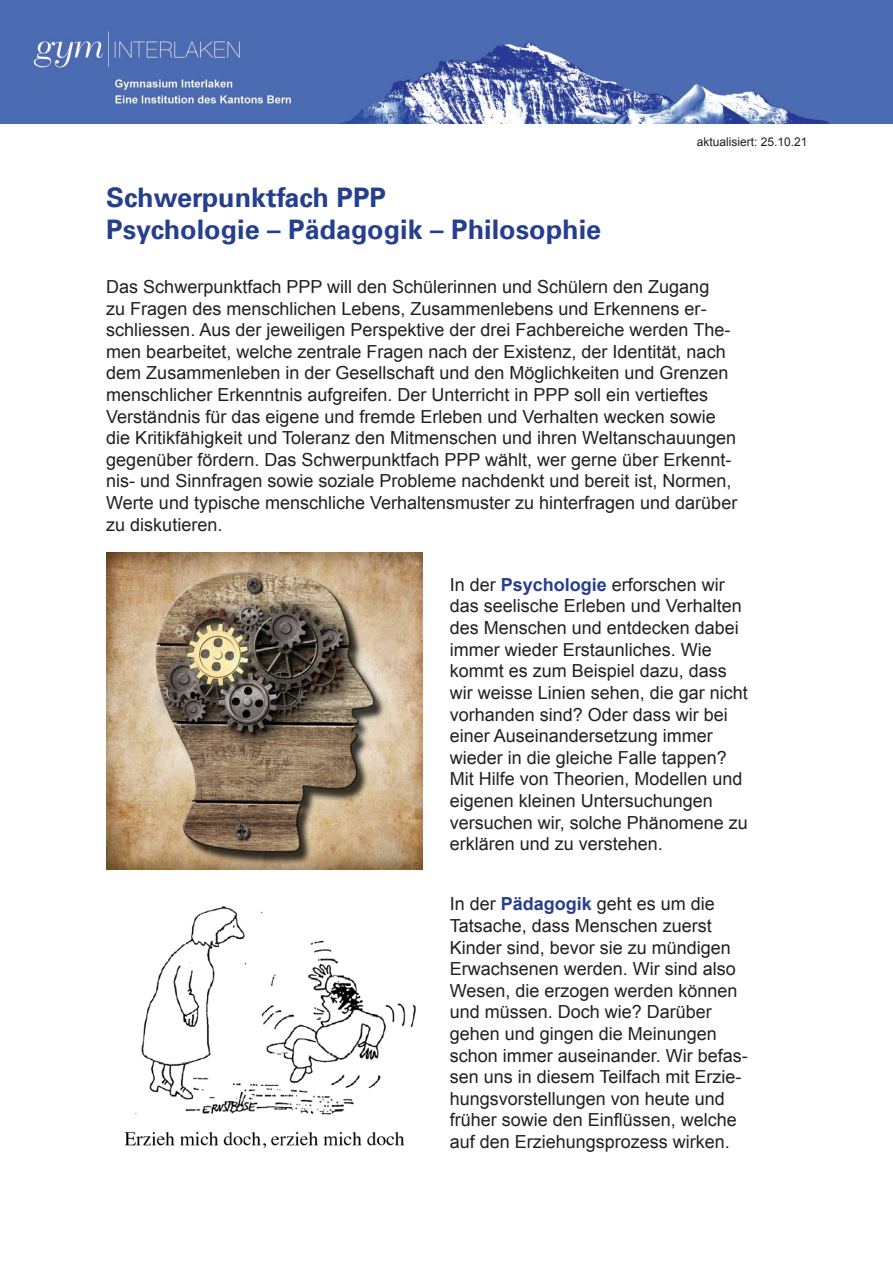
<style>
.page{position:relative;width:893px;height:1263px;background:#fff}
.page>*{position:absolute;margin:0;border:0;box-sizing:border-box;transform-origin:0 0}
.t1{font:700 27px/32.4px "Univers LT";color:#253f8e}
.t2{font:18px/21.6px "Arial";color:#231f20}
.t3{font:12px "Arial";color:#231f20}
.s1{font-weight:700;color:#253f8e}
</style>
<div class="page">
<img style="left:0;top:0;width:893px;height:123px">
<img style="left:106px;top:552px;width:317px;height:317px">
<img style="left:124px;top:906px;width:292px;height:242px">
<p class="t3" style="left:697px;top:134px;width:112px">aktualisiert: 25.10.21</p>
<h1 class="t1" style="left:106px;top:181px;width:496px">Schwerpunktfach PPP<br>Psychologie – Pädagogik – Philosophie</h1>
<p class="t2" style="left:106px;top:276px;width:632px">Das Schwerpunktfach PPP will den Schülerinnen und Schülern den Zugang<br>zu Fragen des menschlichen Lebens, Zusammenlebens und Erkennens er&shy;schliessen. Aus der jeweiligen Perspektive der drei Fachbereiche werden The&shy;men bearbeitet, welche zentrale Fragen nach der Existenz, der Identität, nach dem Zusammenleben in der Gesellschaft und den Möglichkeiten und Grenzen menschlicher Erkenntnis aufgreifen. Der Unterricht in PPP soll ein vertieftes Verständnis für das eigene und fremde Erleben und Verhalten wecken sowie die Kritikfähigkeit und Toleranz den Mitmenschen und ihren Weltanschauungen gegenüber fördern. Das Schwerpunktfach PPP wählt, wer gerne über Erkennt&shy;nis- und Sinnfragen sowie soziale Probleme nachdenkt und bereit ist, Normen, Werte und typische menschliche Verhaltensmuster zu hinterfragen und darüber zu diskutieren.</p>
<p class="t2" style="left:450px;top:574px;width:300px">In der <span class="s1">Psychologie</span> erforschen wir das seelische Erleben und Verhalten des Menschen und entdecken dabei immer wieder Erstaunliches. Wie kommt es zum Beispiel dazu, dass wir weisse Linien sehen, die gar nicht vorhanden sind? Oder dass wir bei einer Auseinandersetzung immer wieder in die gleiche Falle tappen?<br>Mit Hilfe von Theorien, Modellen und eigenen kleinen Untersuchungen versuchen wir, solche Phänomene zu erklären und zu verstehen.</p>
<p class="t2" style="left:450px;top:893px;width:300px">In der <span class="s1">Pädagogik</span> geht es um die Tatsache, dass Menschen zuerst Kinder sind, bevor sie zu mündigen Erwachsenen werden. Wir sind also Wesen, die erzogen werden können und müssen. Doch wie? Darüber gehen und gingen die Meinungen schon immer auseinander. Wir befas&shy;sen uns in diesem Teilfach mit Erzie&shy;hungsvorstellungen von heute und früher sowie den Einflüssen, welche auf den Erziehungsprozess wirken.</p>
</div>
